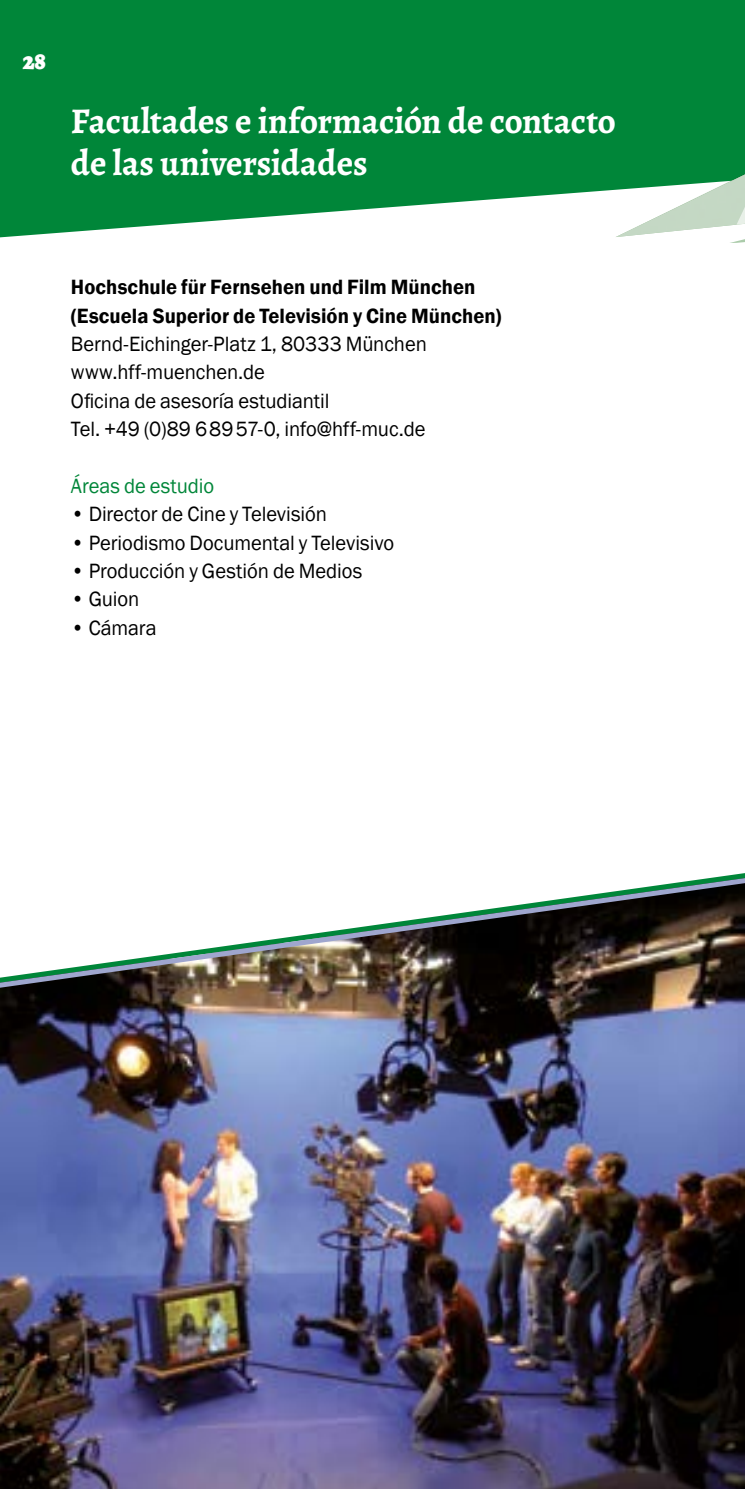
<style>
.page{position:relative;width:745px;height:1489px;background:#fff}
.page>*{position:absolute;margin:0;border:0;box-sizing:border-box;transform-origin:0 0}
.t1{font:700 36.25px/42.5px "Alegreya";letter-spacing:-.005em;color:#fff}
.t2{font:900 25px "Alegreya";color:#fff}
.t3{font:21.25px/28.2px "Franklin Gothic";letter-spacing:-.005em;color:#000}
.t4{font:600 21.25px/28.2px "Franklin Gothic";color:#000}
.t5{font:21.25px "Franklin Gothic";letter-spacing:-.005em;color:#008639}
</style>
<div class="page">
<svg style="left:0;top:0;width:615px;height:237px;background:#19914c"></svg>
<svg style="left:615px;top:0;width:129px;height:243px;background:#379f62"></svg>
<img style="left:0;top:996px;width:744px;height:492px">
<img style="left:0;top:873px;width:744px;height:123px">
<p class="t2" style="left:23px;top:44px;width:25px">28</p>
<h1 class="t1" style="left:71px;top:99px;width:546px">Facultades e información de contacto de las universidades</h1>
<p class="t4" style="left:71px;top:273px;width:431px">Hochschule für Fernsehen und Film München (Escuela Superior de Televisión y Cine München)</p>
<p class="t3" style="left:71px;top:330px;width:357px">Bernd-Eichinger-Platz 1, 80333 München www.hff-muenchen.de<br>Oficina de asesoría estudiantil<br>Tel. +49 (0)89 68957-0, info@hff-muc.de</p>
<p class="t5" style="left:71px;top:472px;width:145px">Áreas de estudio</p>
<p class="t3" style="left:71px;top:500px;width:257px">• Director de Cine y Televisión</p>
<p class="t3" style="left:71px;top:528px;width:324px">• Periodismo Documental y Televisivo</p>
<p class="t3" style="left:71px;top:557px;width:293px">• Producción y Gestión de Medios</p>
<p class="t3" style="left:71px;top:585px;width:70px">• Guion</p>
<p class="t3" style="left:71px;top:614px;width:87px">• Cámara</p>
</div>
